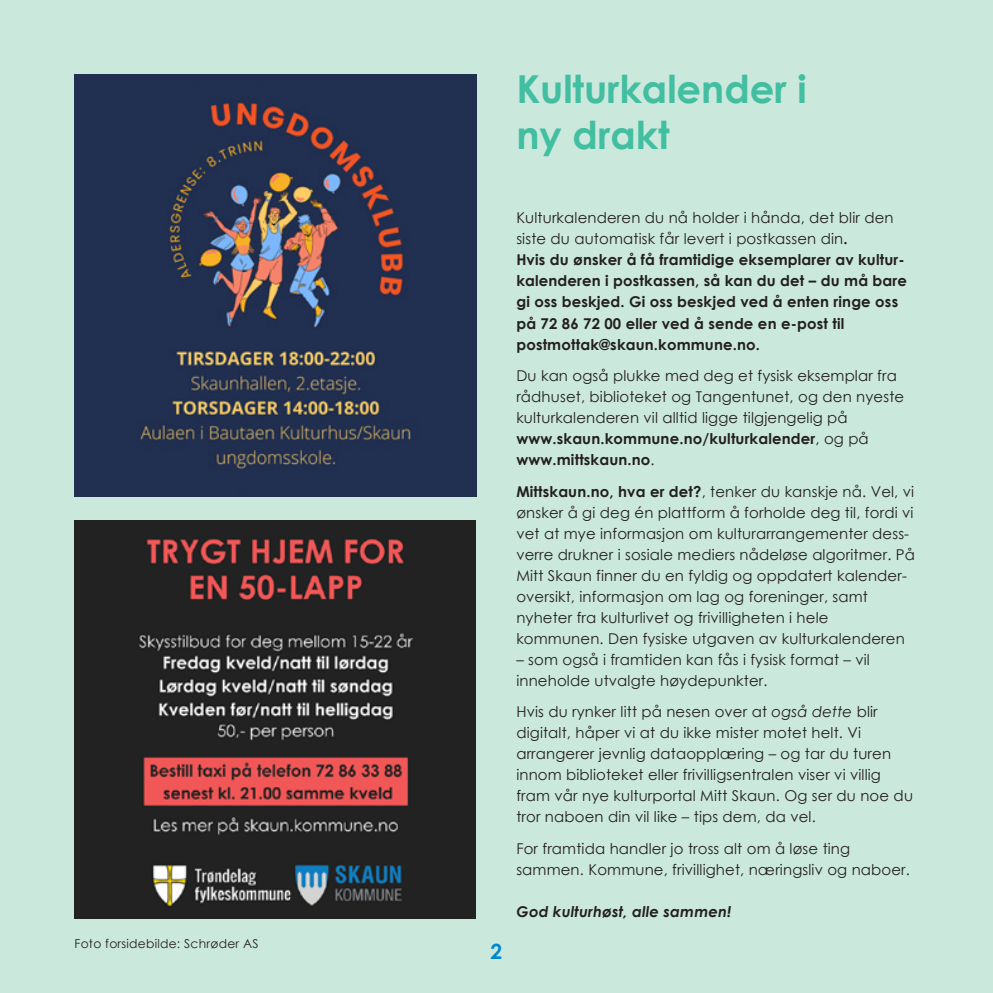
<style>
.page{position:relative;width:993px;height:993px;background:#fff}
.page>*{position:absolute;margin:0;border:0;box-sizing:border-box;transform-origin:0 0}
.Måned{font:700 38.5px "Century Gothic";color:#42bea0}
.t1{font:700 21px "Century Gothic";color:#0088ce}
.t2{font:14.88px/21px "Century Gothic";letter-spacing:.01em;color:#231f20}
.t3{font:700 14.88px/21px "Century Gothic";letter-spacing:.01em;color:#231f20}
.t4{font:italic 700 14.88px "Century Gothic";letter-spacing:.01em;color:#231f20}
.t5{font:12.25px "Century Gothic";letter-spacing:.02em;color:#231f20}
.s1{font-weight:700}
.s2{font-weight:400}
.s3{font-style:italic}
</style>
<div class="page">
<div style="left:0;top:0;width:992px;height:992px;background:#cbe8dd"></div>
<div style="left:74px;top:74px;width:402px;height:422px;background:#212f50"></div>
<img style="left:137px;top:99px;width:274px;height:370px">
<div style="left:74px;top:520px;width:401px;height:398px;background:#222"></div>
<img style="left:138px;top:538px;width:275px;height:368px">
<p class="t5" style="left:74px;top:934px;width:185px">Foto forsidebilde: Schrøder AS</p>
<p class="Måned" style="left:516px;top:60px;width:292px">Kulturkalender i</p>
<p class="Måned" style="left:516px;top:106px;width:155px">ny drakt</p>
<h2 class="t1" style="left:490px;top:935px;width:13px">2</h2>
<p class="t2" style="left:516px;top:207px;width:378px">Kulturkalenderen du nå holder i hånda, det blir den siste du automatisk får levert i postkassen din<span class="s1">.</span></p>
<p class="t3" style="left:516px;top:249px;width:389px">Hvis du ønsker å få framtidige eksemplarer av kultur-</p>
<p class="t3" style="left:516px;top:270px;width:392px">kalenderen i postkassen, så kan du det – du må bare gi oss beskjed. Gi oss beskjed ved å enten ringe oss på 72 86 72 00 eller ved å sende en e-post til postmottak@skaun.kommune.no.</p>
<p class="t2" style="left:516px;top:365px;width:389px">Du kan også plukke med deg et fysisk eksemplar fra rådhuset, biblioteket og Tangentunet, og den nyeste kulturkalenderen vil alltid ligge tilgjengelig på</p>
<p class="t3" style="left:516px;top:427px;width:354px">www.skaun.kommune.no/kulturkalender<span class="s2">, og på</span></p>
<p class="t3" style="left:516px;top:448px;width:140px">www.mittskaun.no<span class="s2">.</span></p>
<p class="t2" style="left:516px;top:480px;width:399px;text-align:justify"><span class="s1">Mittskaun.no, hva er det?</span>, tenker du kanskje nå. Vel, vi ønsker å gi deg én plattform å forholde deg til, fordi vi vet at mye informasjon om kulturarrangementer dess-</p>
<p class="t2" style="left:516px;top:543px;width:400px">verre drukner i sosiale mediers nådeløse algoritmer. På<br>Mitt Skaun finner du en fyldig og oppdatert kalender-</p>
<p class="t2" style="left:516px;top:585px;width:390px">oversikt, informasjon om lag og foreninger, samt nyheter fra kulturlivet og frivilligheten i hele kommunen. Den fysiske utgaven av kulturkalenderen</p>
<p class="t2" style="left:516px;top:648px;width:355px">– som også i framtiden kan fås i fysisk format – vil inneholde utvalgte høydepunkter.</p>
<p class="t2" style="left:516px;top:701px;width:398px">Hvis du rynker litt på nesen over at <span class="s3">også dette</span> blir digitalt, håper vi at du ikke mister motet helt. Vi arrangerer jevnlig dataopplæring – og tar du turen innom biblioteket eller frivilligsentralen viser vi villig fram vår nye kulturportal Mitt Skaun. Og ser du noe du tror naboen din vil like – tips dem, da vel.</p>
<p class="t2" style="left:516px;top:837px;width:395px">For framtida handler jo tross alt om å løse ting sammen. Kommune, frivillighet, næringsliv og naboer.</p>
<p class="t4" style="left:516px;top:900px;width:216px">God kulturhøst, alle sammen!</p>
</div>
